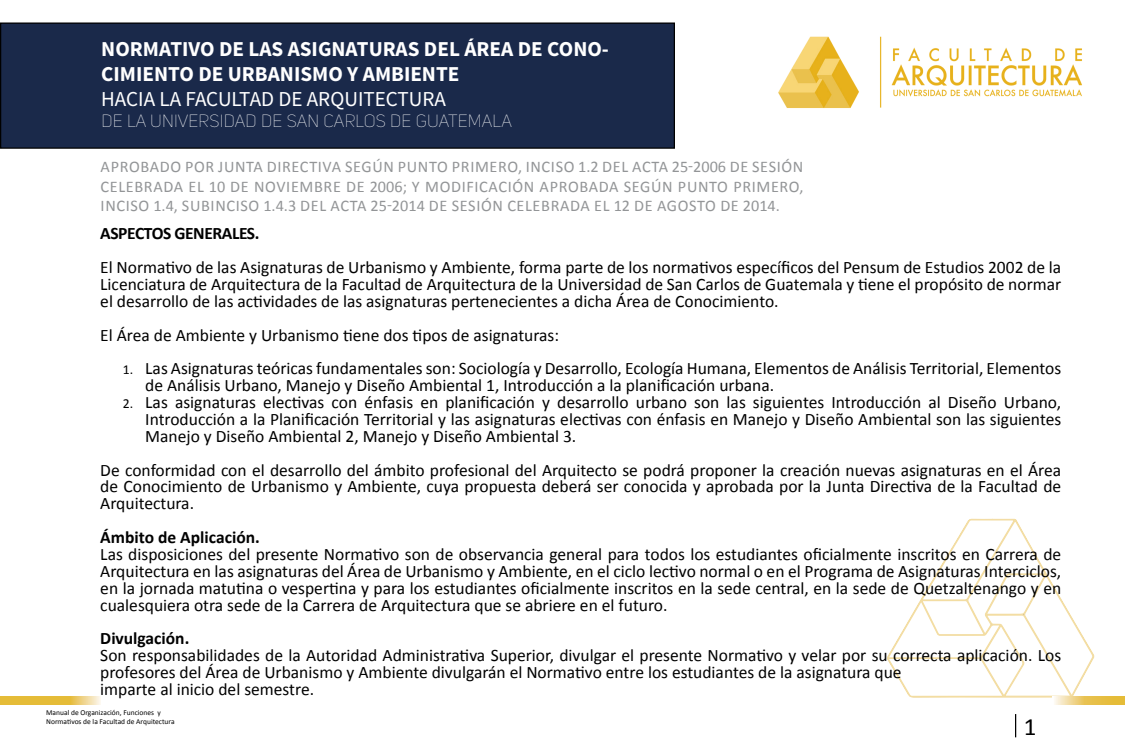
<style>
.page{position:relative;width:1125px;height:750px;background:#fff}
.page>*{position:absolute;margin:0;border:0;box-sizing:border-box;transform-origin:0 0}
.t1{font:25px "Calibri";color:#000}
.t2{font:700 21.25px/25px "Source Sans Pro";color:#fff}
.t3{font:21.25px "Source Sans Pro";color:#fff}
.t4{font:17.5px/16.9px "Calibri";color:#000;text-align:justify}
.t5{font:17.5px "Uni Sans Thin CAPS";letter-spacing:.01em;color:#fff}
.t6{font:700 17.5px "Calibri";color:#000101}
.t7{font:700 17.5px "Calibri";letter-spacing:-.025em;color:#000}
.t8{font:16.25px/19.5px "Calibri";letter-spacing:.04em;color:#939597;text-align:justify}
.t9{font:7.5px/9px "Calibri";color:#000}
.s1{font-size:13.75px}
</style>
<div class="page">
<svg style="left:1015px;top:714px;width:1px;height:23px"></svg>
<svg style="left:887px;top:518px;width:208px;height:180px"></svg>
<svg style="left:1052px;top:697px;width:73px;height:8px"></svg>
<svg style="left:0;top:697px;width:101px;height:8px"></svg>
<div style="left:1px;top:23px;width:673px;height:125px;background:#1a294a"></div>
<div style="left:0;top:22px;width:675px;height:127px;border:1px solid #000"></div>
<img style="left:778px;top:36px;width:304px;height:72px">
<p class="t2" style="left:101px;top:37px;width:509px">NORMATIVO DE LAS ASIGNATURAS DEL ÁREA DE CONO-<br>CIMIENTO DE URBANISMO Y AMBIENTE</p>
<p class="t3" style="left:101px;top:86px;width:346px">HACIA LA FACULTAD DE ARQUITECTURA</p>
<p class="t5" style="left:101px;top:111px;width:412px">DE LA UNIVERSIDAD DE SAN CARLOS DE GUATEMALA</p>
<p class="t8" style="left:101px;top:157px;width:705px">APROBADO POR JUNTA DIRECTIVA SEGÚN PUNTO PRIMERO, INCISO 1.2 DEL ACTA 25-2006 DE SESIÓN CELEBRADA EL 10 DE NOVIEMBRE DE 2006; Y MODIFICACIÓN APROBADA SEGÚN PUNTO PRIMERO, INCISO 1.4, SUBINCISO 1.4.3 DEL ACTA 25-2014 DE SESIÓN CELEBRADA EL 12 DE AGOSTO DE 2014.</p>
<p class="t7" style="left:100px;top:221px;width:161px">ASPECTOS GENERALES.</p>
<p class="t4" style="left:100px;top:258px;width:962px">El Normativo de las Asignaturas de Urbanismo y Ambiente, forma parte de los normativos específicos del Pensum de Estudios 2002 de la Licenciatura de Arquitectura de la Facultad de Arquitectura de la Universidad de San Carlos de Guatemala y tiene el propósito de normar el desarrollo de las actividades de las asignaturas pertenecientes a dicha Área de Conocimiento.</p>
<p class="t4" style="left:100px;top:326px;width:460px">El Área de Ambiente y Urbanismo tiene dos tipos de asignaturas:</p>
<p class="t4" style="left:145px;top:360px;width:917px;text-indent:-22px"><span class="s1">1.</span> Las Asignaturas teóricas fundamentales son: Sociología y Desarrollo, Ecología Humana, Elementos de Análisis Territorial, Elementos de Análisis Urbano, Manejo y Diseño Ambiental 1, Introducción a la planificación urbana.</p>
<p class="t4" style="left:145px;top:393px;width:917px;text-indent:-22px"><span class="s1">2.</span> Las asignaturas electivas con énfasis en planificación y desarrollo urbano son las siguientes Introducción al Diseño Urbano, Introducción a la Planificación Territorial y las asignaturas electivas con énfasis en Manejo y Diseño Ambiental son las siguientes Manejo y Diseño Ambiental 2, Manejo y Diseño Ambiental 3.</p>
<p class="t4" style="left:100px;top:461px;width:962px">De conformidad con el desarrollo del ámbito profesional del Arquitecto se podrá proponer la creación nuevas asignaturas en el Área de Conocimiento de Urbanismo y Ambiente, cuya propuesta deberá ser conocida y aprobada por la Junta Directiva de la Facultad de Arquitectura.</p>
<p class="t6" style="left:100px;top:525px;width:161px">Ámbito de Aplicación.</p>
<p class="t4" style="left:100px;top:545px;width:962px">Las disposiciones del presente Normativo son de observancia general para todos los estudiantes oficialmente inscritos en Carrera de Arquitectura en las asignaturas del Área de Urbanismo y Ambiente, en el ciclo lectivo normal o en el Programa de Asignaturas Interciclos, en la jornada matutina o vespertina y para los estudiantes oficialmente inscritos en la sede central, en la sede de Quetzaltenango y en cualesquiera otra sede de la Carrera de Arquitectura que se abriere en el futuro.</p>
<p class="t6" style="left:100px;top:626px;width:91px">Divulgación.</p>
<p class="t4" style="left:100px;top:646px;width:962px;text-align:left">Son responsabilidades de la Autoridad Administrativa Superior, divulgar el presente Normativo y velar por su correcta aplicación. Los profesores del Área de Urbanismo y Ambiente divulgarán el Normativo entre los estudiantes de la asignatura que<br>imparte al inicio del semestre.</p>
<p class="t9" style="left:46px;top:708px;width:130px">Manual de Organización, Funciones y<br>Normativos de la Facultad de Arquitectura</p>
<h1 class="t1" style="left:1024px;top:709px;width:14px">1</h1>
</div>
